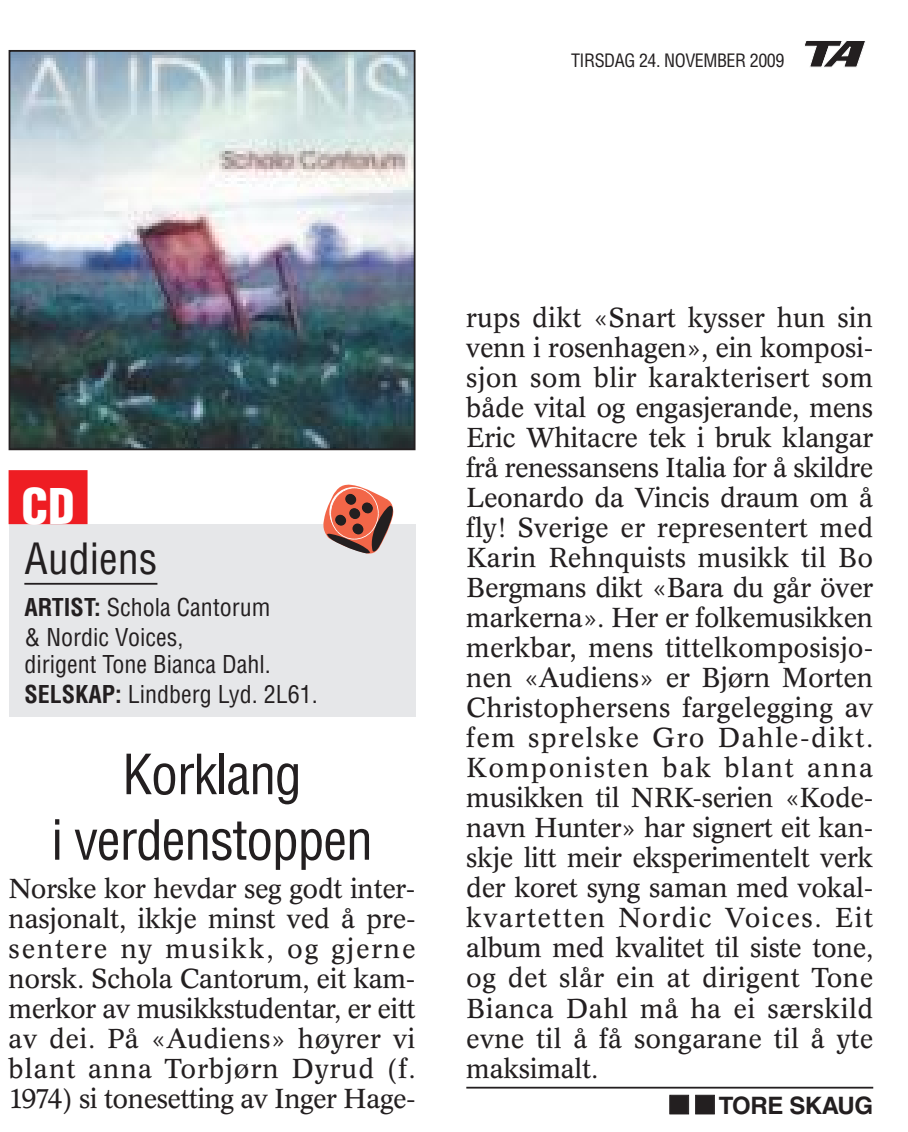
<style>
.page{position:relative;width:908px;height:1132px;background:#fff}
.page>*{position:absolute;margin:0;border:0;box-sizing:border-box;transform-origin:0 0}
.t1{font:condensed 54px/65.4px "Helvetica";letter-spacing:-.025em;color:#231f20;text-align:center}
.t2{font:900 condensed 48px "Helvetica";color:#fff}
.t3{font:condensed 42px "Helvetica";color:#231f20}
.t4{font:27px/30px "Mirage BSK";letter-spacing:.01em;color:#231f20;text-align:justify}
.t5{font:condensed 24px/30px "Helvetica";color:#231f20}
.t6{font:700 24px "Helvetica";letter-spacing:-.015em;color:#231f20}
.t7{font:condensed 18px "Helvetica";letter-spacing:-.025em;color:#231f20}
.s1{font-weight:700}
</style>
<div class="page">
<svg style="left:805px;top:41px;width:60px;height:27px"></svg>
<div style="left:9px;top:524px;width:406px;height:192px;background:#e6e7e9"></div>
<hr style="left:24px;top:583px;width:133px;height:1px;background:#231f20">
<div style="left:9px;top:470px;width:78px;height:54px;background:#ee1d23"></div>
<svg style="left:323px;top:484px;width:70px;height:69px"></svg>
<svg style="left:352px;top:523px;width:10px;height:10px"></svg>
<div style="left:353px;top:524px;width:9px;height:10px;background:#231f20;border-radius:50%"></div>
<svg style="left:346px;top:495px;width:10px;height:10px"></svg>
<div style="left:346px;top:494px;width:9px;height:10px;background:#231f20;border-radius:50%"></div>
<div style="left:362px;top:503px;width:10px;height:10px;background:#231f20;border-radius:50%"></div>
<div style="left:336px;top:515px;width:9px;height:10px;background:#231f20;border-radius:50%"></div>
<svg style="left:350px;top:509px;width:10px;height:10px"></svg>
<svg style="left:349px;top:508px;width:10px;height:10px"></svg>
<div style="left:350px;top:509px;width:9px;height:9px;background:#231f20;border-radius:50%"></div>
<img style="left:12px;top:53px;width:400px;height:394px">
<div style="left:9px;top:50px;width:406px;height:400px;border:2px solid #231f20"></div>
<hr style="left:466px;top:1086px;width:406px;height:2px;background:#231f20">
<p class="t7" style="left:570px;top:54px;width:215px">TIRSDAG 24. NOVEMBER 2009</p>
<h2 class="t2" style="left:21px;top:488px;width:55px">CD</h2>
<h3 class="t3" style="left:24px;top:542px;width:134px">Audiens</h3>
<p class="t5" style="left:24px;top:594px;width:247px"><span class="s1">ARTIST:</span> Schola Cantorum &amp; Nordic Voices,</p>
<p class="t5" style="left:24px;top:651px;width:295px">dirigent Tone Bianca Dahl.<br><span class="s1">SELSKAP:</span> Lindberg Lyd. 2L61.</p>
<h1 class="t1" style="left:51px;top:746px;width:323px">Korklang<br>i verdenstoppen</h1>
<p class="t4" style="left:9px;top:876px;width:408px">Norske kor hevdar seg godt inter&shy;nasjonalt, ikkje minst ved å pre&shy;sentere ny musikk, og gjerne norsk. Schola Cantorum, eit kam&shy;merkor av musikkstudentar, er eitt av dei. På «Audiens» høyrer vi blant anna Torbjørn Dyrud (f.<br>1974) si tonesetting av Inger Hage-</p>
<p class="t4" style="left:466px;top:305px;width:408px">rups dikt «Snart kysser hun sin venn i rosenhagen», ein komposi&shy;sjon som blir karakterisert som både vital og engasjerande, mens Eric Whitacre tek i bruk klangar frå renessansens Italia for å skildre Leonardo da Vincis draum om å fly! Sverige er representert med Karin Rehnquists musikk til Bo Bergmans dikt «Bara du går över markerna». Her er folkemusikken merkbar, mens tittelkomposisjo&shy;nen «Audiens» er Bjørn Morten Christophersens fargelegging av fem sprelske Gro Dahle-dikt.<br>Komponisten bak blant anna musikken til NRK-serien «Kode&shy;navn Hunter» har signert eit kan&shy;skje litt meir eksperimentelt verk der koret syng saman med vokal&shy;kvartetten Nordic Voices. Eit album med kvalitet til siste tone, og det slår ein at dirigent Tone Bianca Dahl må ha ei særskild evne til å få songarane til å yte maksimalt.</p>
<p class="t6" style="left:668px;top:1096px;width:206px">■ ■ TORE SKAUG</p>
</div>
